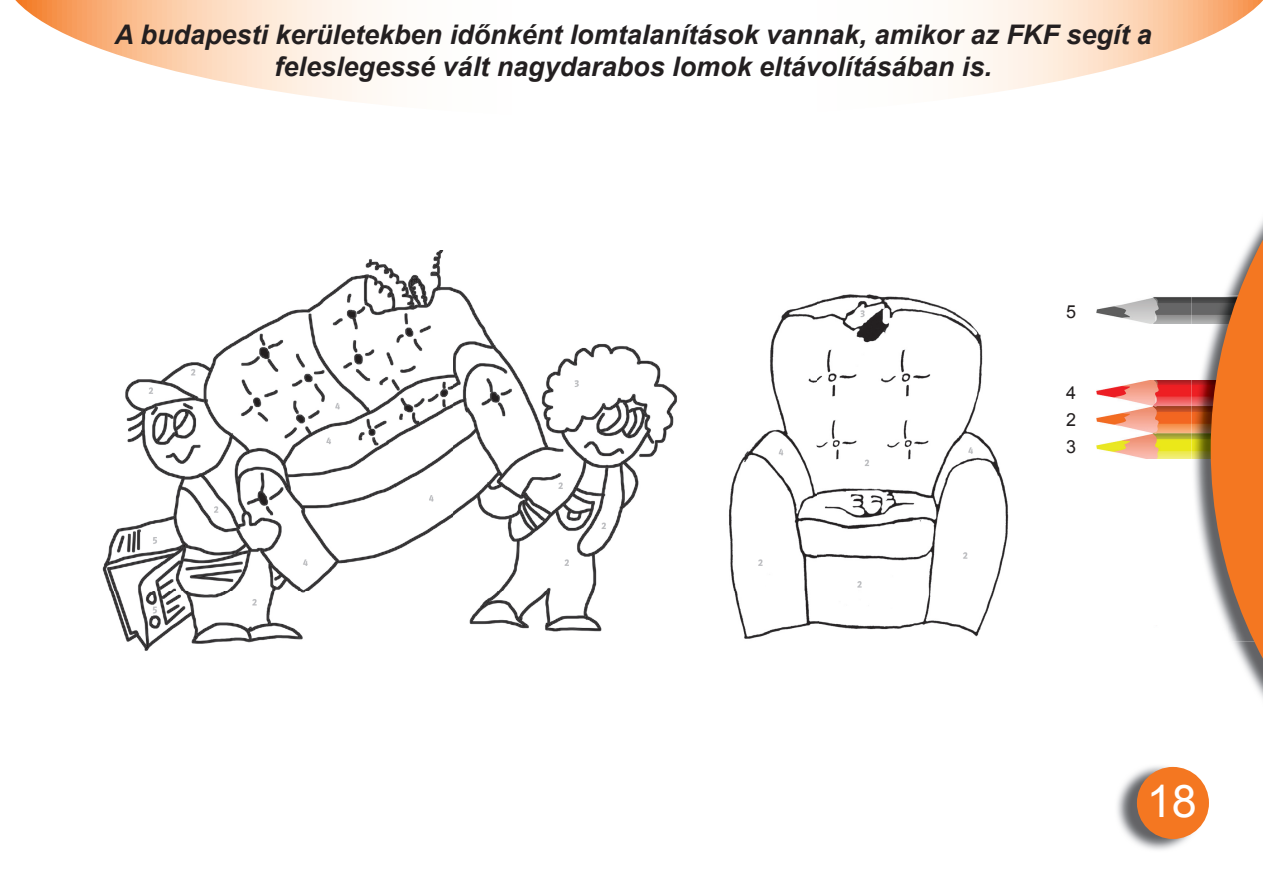
<style>
.page{position:relative;width:1263px;height:893px;background:#fff}
.page>*{position:absolute;margin:0;border:0;box-sizing:border-box;transform-origin:0 0}
.t1{font:45px "Arial";color:#fff}
.t2{font:italic 700 27px/32.4px "Arial";color:#231f20;text-align:center}
.t3{font:18px/27px "Arial";color:#231f20;text-align:justify}
</style>
<div class="page">
<img style="left:1096px;top:297px;width:95px;height:162px">
<div style="left:1082px;top:324px;width:181px;height:56px;background:#fff"></div>
<img style="left:1191px;top:297px;width:20px;height:526px">
<img style="left:1191px;top:459px;width:20px;height:166px">
<img style="left:1191px;top:324px;width:20px;height:56px">
<svg style="left:1211px;top:220px;width:52px;height:478px;fill:#f47721"></svg>
<img style="left:102px;top:250px;width:907px;height:401px">
<svg style="left:15px;top:0;width:1248px;height:104px"></svg>
<img style="left:1117px;top:764px;width:86px;height:86px">
<div style="left:1137px;top:767px;width:72px;height:72px;background:#f47721;border-radius:50%"></div>
<p class="t2" style="left:115px;top:19px;width:1039px">A budapesti kerületekben időnként lomtalanítások vannak, amikor az FKF segít a feleslegessé vált nagydarabos lomok eltávolításában is.</p>
<p class="t3" style="left:1066px;top:298px;width:12px">5</p>
<p class="t3" style="left:1066px;top:379px;width:12px">4<br>2<br>3</p>
<h1 class="t1" style="left:1147px;top:772px;width:52px">18</h1>
</div>
